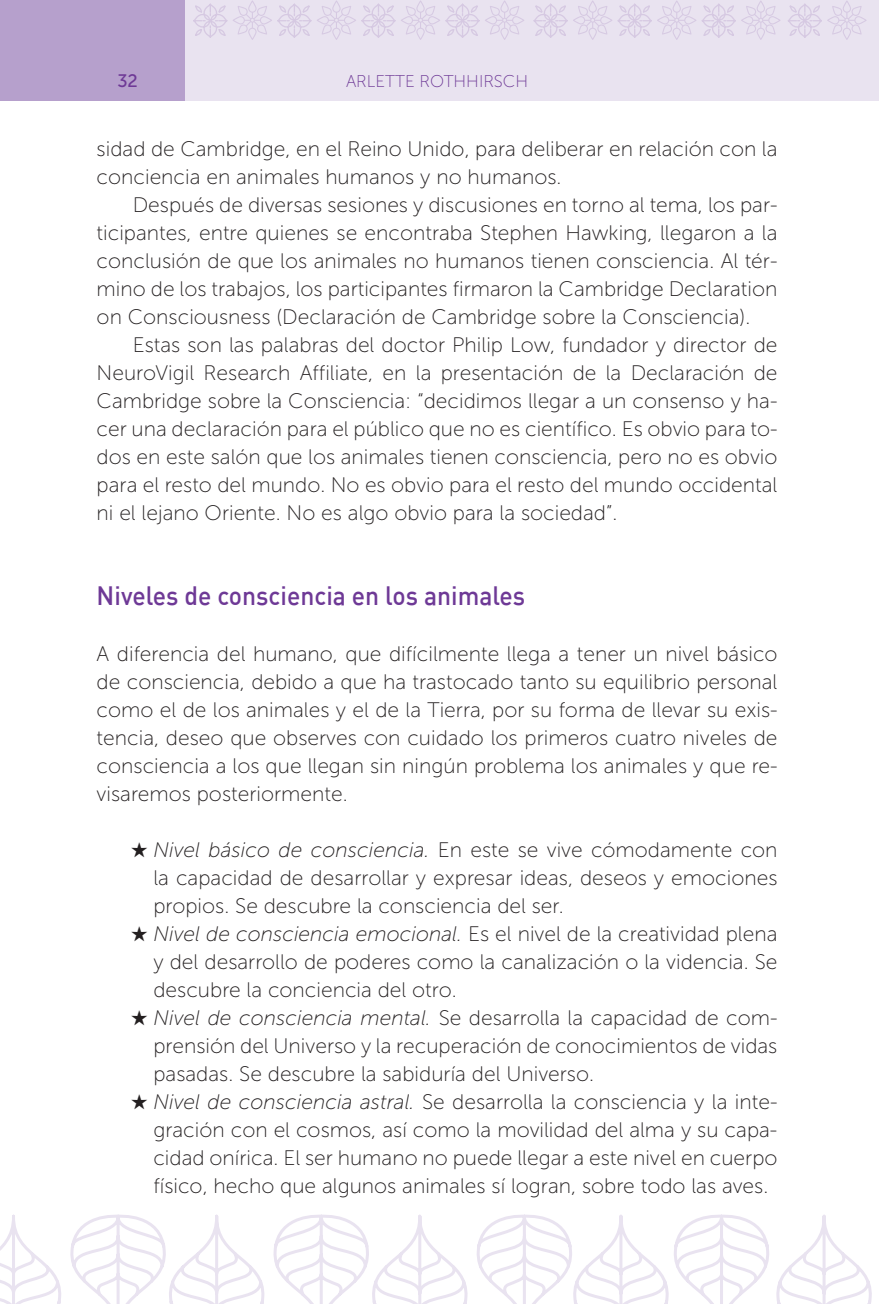
<style>
.page{position:relative;width:879px;height:1304px;background:#fff}
.page>*{position:absolute;margin:0;border:0;box-sizing:border-box;transform-origin:0 0}
.t1{font:500 26px "DIN";color:#6e3996;scale:.95 1}
.t2{font:21px/28px "Museo Sans 100";color:#231f20;text-align:justify}
.t3{font:18px "Museo Sans 500";color:#6e3996}
.t4{font:17px "Museo Sans 100";color:#6e3996}
.s1{font-style:italic}
</style>
<div class="page">
<div style="left:0;top:0;width:878px;height:100px;background:#e9e3f0"></div>
<div style="left:0;top:0;width:184px;height:100px;background:#b6a0cc"></div>
<svg style="left:533px;top:0;width:247px;height:40px"></svg>
<svg style="left:788px;top:1px;width:78px;height:39px"></svg>
<svg style="left:193px;top:0;width:331px;height:40px"></svg>
<svg style="left:0;top:1214px;width:872px;height:90px"></svg>
<p class="t3" style="left:117px;top:71px;width:22px">32</p>
<p class="t4" style="left:346px;top:72px;width:184px">ARLETTE ROTHHIRSCH</p>
<p class="t2" style="left:97px;top:135px;width:682px">sidad de Cambridge, en el Reino Unido, para deliberar en relación con la conciencia en animales humanos y no humanos.</p>
<p class="t2" style="left:97px;top:191px;width:682px;text-indent:36px">Después de diversas sesiones y discusiones en torno al tema, los par&shy;ticipantes, entre quienes se encontraba Stephen Hawking, llegaron a la conclusión de que los animales no humanos tienen consciencia. Al tér&shy;mino de los trabajos, los participantes firmaron la Cambridge Declaration on Consciousness (Declaración de Cambridge sobre la Consciencia).</p>
<p class="t2" style="left:97px;top:331px;width:682px;text-indent:36px">Estas son las palabras del doctor Philip Low, fundador y director de NeuroVigil Research Affiliate, en la presentación de la Declaración de Cambridge sobre la Consciencia: “decidimos llegar a un consenso y ha&shy;cer una declaración para el público que no es científico. Es obvio para to&shy;dos en este salón que los animales tienen consciencia, pero no es obvio para el resto del mundo. No es obvio para el resto del mundo occidental ni el lejano Oriente. No es algo obvio para la sociedad”.</p>
<p class="t1" style="left:97px;top:578px;width:452px">Niveles de consciencia en los animales</p>
<p class="t2" style="left:97px;top:639px;width:682px">A diferencia del humano, que difícilmente llega a tener un nivel básico de consciencia, debido a que ha trastocado tanto su equilibrio personal como el de los animales y el de la Tierra, por su forma de llevar su exis&shy;tencia, deseo que observes con cuidado los primeros cuatro niveles de consciencia a los que llegan sin ningún problema los animales y que re&shy;visaremos posteriormente.</p>
<p class="t2" style="left:153px;top:835px;width:625px;text-indent:-23px">★ <span class="s1">Nivel básico de consciencia.</span> En este se vive cómodamente con la capacidad de desarrollar y expresar ideas, deseos y emociones propios. Se descubre la consciencia del ser.</p>
<p class="t2" style="left:153px;top:919px;width:625px;text-indent:-23px">★ <span class="s1">Nivel de consciencia emocional.</span> Es el nivel de la creatividad plena y del desarrollo de poderes como la canalización o la videncia. Se descubre la conciencia del otro.</p>
<p class="t2" style="left:153px;top:1003px;width:625px;text-indent:-23px">★ <span class="s1">Nivel de consciencia mental.</span> Se desarrolla la capacidad de com&shy;prensión del Universo y la recuperación de conocimientos de vidas pasadas. Se descubre la sabiduría del Universo.</p>
<p class="t2" style="left:153px;top:1087px;width:625px;text-indent:-23px">★ <span class="s1">Nivel de consciencia astral.</span> Se desarrolla la consciencia y la inte&shy;gración con el cosmos, así como la movilidad del alma y su capa&shy;cidad onírica. El ser humano no puede llegar a este nivel en cuerpo físico, hecho que algunos animales sí logran, sobre todo las aves.</p>
</div>
